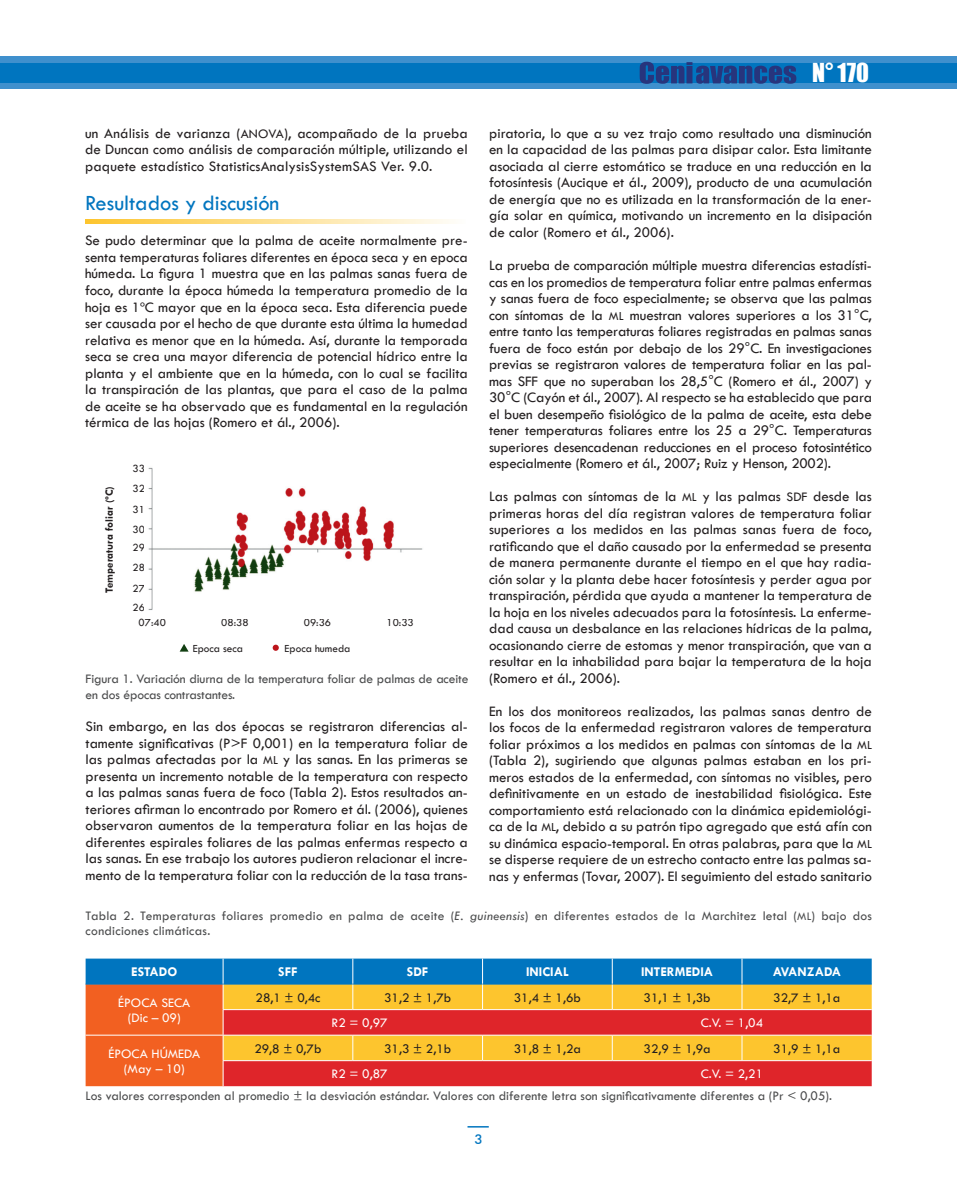
<style>
.page{position:relative;width:957px;height:1191px;background:#fff}
.page>*{position:absolute;margin:0;border:0;box-sizing:border-box;transform-origin:0 0}
.t1{font:24px "Impact";color:#fff}
.t2{font:22.5px "Tw Cen";color:#0075bf}
.t3{font:15px/16.5px "Tw Cen";color:#231f20;text-align:justify}
.t4{font:13.5px/16.5px "Tw Cen";color:#4b4c4d}
.t5{font:13.5px "Tw Cen";color:#231f20}
.t6{font:13.5px/15px "Tw Cen";color:#fff;text-align:center}
.t7{font:700 13.5px "Tw Cen";color:#fff}
.t8{font:500 13.5px "Futura BT";color:#0075bf}
.t9{font:11.25px/20.1px "Tw Cen";color:#231f20;text-align:justify}
.t10{font:700 11.25px "Tw Cen";color:#231f20}
.s1{font-size:13.5px}
.s2{font-size:12.75px}
.s3{font-style:italic}
.s4{font-size:12px}
</style>
<div class="page">
<svg style="left:467px;top:1126px;width:22px;height:1px"></svg>
<div style="left:0;top:56px;width:21px;height:33px;background:#3f90cd"></div>
<div style="left:21px;top:56px;width:936px;height:33px;background:#3f90cd"></div>
<div style="left:0;top:63px;width:21px;height:19px;background:#0075bf"></div>
<div style="left:21px;top:63px;width:936px;height:19px;background:#0075bf"></div>
<svg style="left:639px;top:62px;width:157px;height:22px"></svg>
<svg style="left:85px;top:219px;width:366px;height:4px"></svg>
<svg style="left:86px;top:958px;width:785px;height:128px;background:#be754d"></svg>
<hr style="left:353px;top:1060px;width:129px;height:1px;background:#fff">
<hr style="left:482px;top:1060px;width:130px;height:1px;background:#fff">
<hr style="left:612px;top:1060px;width:130px;height:1px;background:#fff">
<hr style="left:742px;top:1060px;width:129px;height:1px;background:#fff">
<svg style="left:180px;top:644px;width:9px;height:7px"></svg>
<div style="left:273px;top:644px;width:6px;height:7px;background:#bc141b;border-radius:50%"></div>
<img style="left:148px;top:467px;width:275px;height:143px">
<p class="t3" style="left:85px;top:125px;width:384px">un Análisis de varianza (<span class="s1">ANOVA</span>), acompañado de la prueba de Duncan como análisis de comparación múltiple, utilizando el paquete estadístico StatisticsAnalysisSystemSAS Ver. 9.0.</p>
<h2 class="t2" style="left:85px;top:189px;width:196px">Resultados y discusión</h2>
<p class="t3" style="left:85px;top:232px;width:384px">Se pudo determinar que la palma de aceite normalmente pre&shy;senta temperaturas foliares diferentes en época seca y en epoca húmeda. La figura 1 muestra que en las palmas sanas fuera de foco, durante la época húmeda la temperatura promedio de la hoja es 1ºC mayor que en la época seca. Esta diferencia puede ser causada por el hecho de que durante esta última la humedad relativa es menor que en la húmeda. Así, durante la temporada seca se crea una mayor diferencia de potencial hídrico entre la planta y el ambiente que en la húmeda, con lo cual se facilita la transpiración de las plantas, que para el caso de la palma de aceite se ha observado que es fundamental en la regulación térmica de las hojas (Romero et ál., 2006).</p>
<p class="t9" style="left:132px;top:458px;width:14px">33</p>
<p class="t10" style="left:103px;top:593px;width:108px;rotate:-90deg">Temperatura foliar (ºC)</p>
<p class="t9" style="left:132px;top:477px;width:14px;line-height:20.7px">32<br>31<br>30</p>
<p class="t9" style="left:132px;top:537px;width:14px">29<br>28<br>27<br>26</p>
<p class="t9" style="left:139px;top:612px;width:29px">07:40</p>
<p class="t9" style="left:221px;top:612px;width:29px">08:38</p>
<p class="t9" style="left:304px;top:612px;width:29px">09:36</p>
<p class="t9" style="left:386px;top:612px;width:29px">10:33</p>
<p class="t9" style="left:193px;top:638px;width:52px">Epoca seca</p>
<p class="t9" style="left:285px;top:638px;width:67px">Epoca humeda</p>
<p class="t4" style="left:86px;top:670px;width:384px">Figura 1. Variación diurna de la temperatura foliar de palmas de aceite en dos épocas contrastantes.</p>
<p class="t3" style="left:86px;top:718px;width:384px">Sin embargo, en las dos épocas se registraron diferencias al&shy;tamente significativas (P&gt;F 0,001) en la temperatura foliar de las palmas afectadas por la <span class="s2">ML</span> y las sanas. En las primeras se presenta un incremento notable de la temperatura con respecto a las palmas sanas fuera de foco (Tabla 2). Estos resultados an&shy;teriores afirman lo encontrado por Romero et ál. (2006), quienes observaron aumentos de la temperatura foliar en las hojas de diferentes espirales foliares de las palmas enfermas respecto a las sanas. En ese trabajo los autores pudieron relacionar el incre&shy;mento de la temperatura foliar con la reducción de la tasa trans-</p>
<h1 class="t1" style="left:812px;top:54px;width:58px">N° 170</h1>
<p class="t3" style="left:489px;top:125px;width:384px">piratoria, lo que a su vez trajo como resultado una disminución en la capacidad de las palmas para disipar calor. Esta limitante asociada al cierre estomático se traduce en una reducción en la fotosíntesis (Aucique et ál., 2009), producto de una acumulación de energía que no es utilizada en la transformación de la ener&shy;gía solar en química, motivando un incremento en la disipación de calor (Romero et ál., 2006).</p>
<p class="t3" style="left:489px;top:257px;width:384px">La prueba de comparación múltiple muestra diferencias estadísti&shy;cas en los promedios de temperatura foliar entre palmas enfermas y sanas fuera de foco especialmente; se observa que las palmas con síntomas de la <span class="s2">ML</span> muestran valores superiores a los 31°C, entre tanto las temperaturas foliares registradas en palmas sanas fuera de foco están por debajo de los 29°C. En investigaciones previas se registraron valores de temperatura foliar en las pal&shy;mas SFF que no superaban los 28,5°C (Romero et ál., 2007) y 30°C (Cayón et ál., 2007). Al respecto se ha establecido que para el buen desempeño fisiológico de la palma de aceite, esta debe tener temperaturas foliares entre los 25 a 29°C. Temperaturas superiores desencadenan reducciones en el proceso fotosintético especialmente (Romero et ál., 2007; Ruiz y Henson, 2002).</p>
<p class="t3" style="left:489px;top:488px;width:384px">Las palmas con síntomas de la <span class="s2">ML</span> y las palmas <span class="s1">SDF</span> desde las primeras horas del día registran valores de temperatura foliar superiores a los medidos en las palmas sanas fuera de foco, ratificando que el daño causado por la enfermedad se presenta de manera permanente durante el tiempo en el que hay radia&shy;ción solar y la planta debe hacer fotosíntesis y perder agua por transpiración, pérdida que ayuda a mantener la temperatura de la hoja en los niveles adecuados para la fotosíntesis. La enferme&shy;dad causa un desbalance en las relaciones hídricas de la palma, ocasionando cierre de estomas y menor transpiración, que van a resultar en la inhabilidad para bajar la temperatura de la hoja (Romero et ál., 2006).</p>
<p class="t3" style="left:489px;top:702px;width:384px">En los dos monitoreos realizados, las palmas sanas dentro de los focos de la enfermedad registraron valores de temperatura foliar próximos a los medidos en palmas con síntomas de la <span class="s2">ML </span>(Tabla 2), sugiriendo que algunas palmas estaban en los pri&shy;meros estados de la enfermedad, con síntomas no visibles, pero definitivamente en un estado de inestabilidad fisiológica. Este comportamiento está relacionado con la dinámica epidemiológi&shy;ca de la <span class="s2">ML</span>, debido a su patrón tipo agregado que está afín con su dinámica espacio-temporal. En otras palabras, para que la <span class="s2">ML </span>se disperse requiere de un estrecho contacto entre las palmas sa&shy;nas y enfermas (Tovar, 2007). El seguimiento del estado sanitario</p>
<p class="t4" style="left:86px;top:907px;width:788px;line-height:15px">Tabla 2. Temperaturas foliares promedio en palma de aceite (<span class="s3">E. guineensis</span>) en diferentes estados de la Marchitez letal (<span class="s4">ML</span>) bajo dos condiciones climáticas.</p>
<p class="t7" style="left:131px;top:963px;width:48px">ESTADO</p>
<p class="t7" style="left:278px;top:963px;width:21px">SFF</p>
<p class="t7" style="left:407px;top:963px;width:23px">SDF</p>
<p class="t7" style="left:526px;top:963px;width:44px">INICIAL</p>
<p class="t7" style="left:641px;top:963px;width:74px">INTERMEDIA</p>
<p class="t7" style="left:773px;top:963px;width:70px">AVANZADA</p>
<p class="t6" style="left:118px;top:995px;width:74px">ÉPOCA SECA (Dic – 09)</p>
<p class="t5" style="left:255px;top:989px;width:66px">28,1 ± 0,4c</p>
<p class="t5" style="left:384px;top:989px;width:69px">31,2 ± 1,7b</p>
<p class="t5" style="left:514px;top:989px;width:69px">31,4 ± 1,6b</p>
<p class="t5" style="left:643px;top:989px;width:69px">31,1 ± 1,3b</p>
<p class="t5" style="left:773px;top:989px;width:69px">32,7 ± 1,1a</p>
<p class="t6" style="left:332px;top:1015px;width:57px">R2 = 0,97</p>
<p class="t6" style="left:700px;top:1015px;width:64px">C.V. = 1,04</p>
<p class="t6" style="left:108px;top:1046px;width:93px">ÉPOCA HÚMEDA (May – 10)</p>
<p class="t5" style="left:254px;top:1040px;width:69px">29,8 ± 0,7b</p>
<p class="t5" style="left:384px;top:1040px;width:69px">31,3 ± 2,1b</p>
<p class="t5" style="left:514px;top:1040px;width:69px">31,8 ± 1,2a</p>
<p class="t5" style="left:643px;top:1040px;width:69px">32,9 ± 1,9a</p>
<p class="t5" style="left:773px;top:1040px;width:69px">31,9 ± 1,1a</p>
<p class="t6" style="left:332px;top:1066px;width:57px">R2 = 0,87</p>
<p class="t6" style="left:700px;top:1066px;width:64px">C.V. = 2,21</p>
<p class="t4" style="left:86px;top:1087px;width:748px">Los valores corresponden al promedio ± la desviación estándar. Valores con diferente letra son significativamente diferentes a (Pr &lt; 0,05).</p>
<p class="t8" style="left:474px;top:1130px;width:10px">3</p>
</div>
